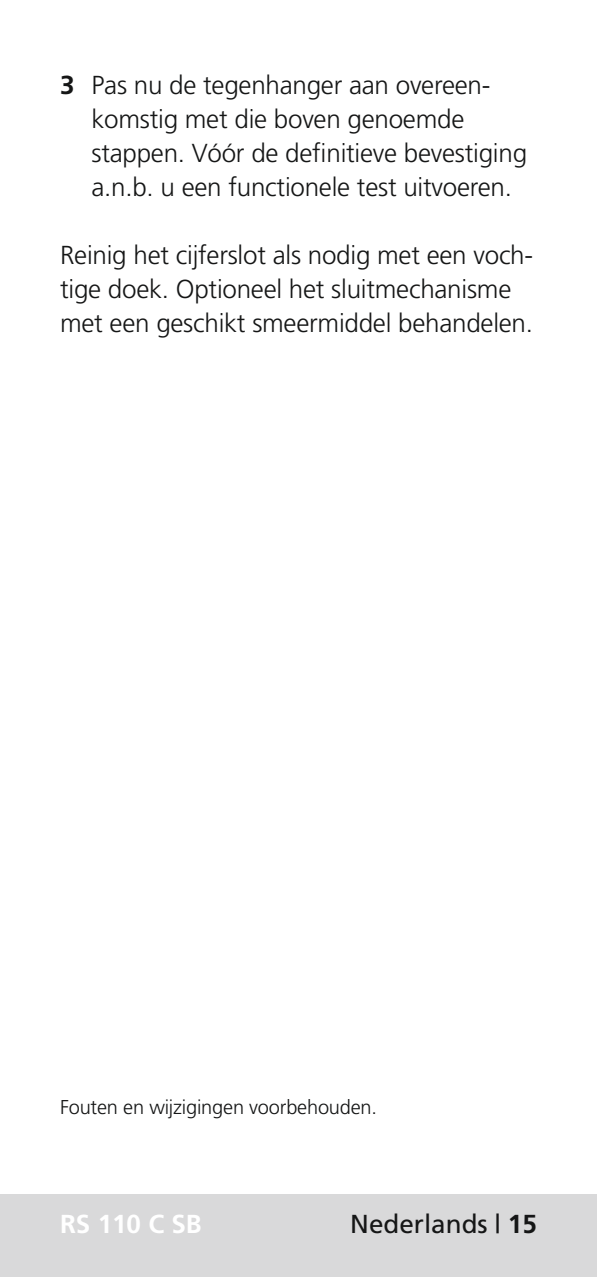
<style>
.page{position:relative;width:597px;height:1277px;background:#fff}
.page>*{position:absolute;margin:0;border:0;box-sizing:border-box;transform-origin:0 0}
.t1{font:300 26px/34px "Frutiger";letter-spacing:-.01em;color:#151616}
.t2{font:26px "Frutiger";color:#151616}
.t3{font:700 26px "Frutiger";color:#fff}
.t4{font:300 20px "Frutiger";letter-spacing:-.01em;color:#151616}
.s1{font-weight:700}
</style>
<div class="page">
<div style="left:0;top:1194px;width:596px;height:83px;background:#d9d9da"></div>
<p class="t1" style="left:91px;top:68px;width:437px;text-indent:-31px"><span class="s1">3</span> Pas nu de tegenhanger aan overeen&shy;komstig met die boven genoemde stappen. Vóór de definitieve bevestiging a.n.b. u een functionele test uitvoeren.</p>
<p class="t1" style="left:60px;top:238px;width:474px">Reinig het cijferslot als nodig met een voch&shy;tige doek. Optioneel het sluitmechanisme met een geschikt smeermiddel behandelen.</p>
<p class="t4" style="left:60px;top:1096px;width:318px">Fouten en wijzigingen voorbehouden.</p>
<p class="t3" style="left:60px;top:1208px;width:143px">RS 110 C SB</p>
<p class="t2" style="left:350px;top:1208px;width:188px">Nederlands | <span class="s1">15</span></p>
</div>
